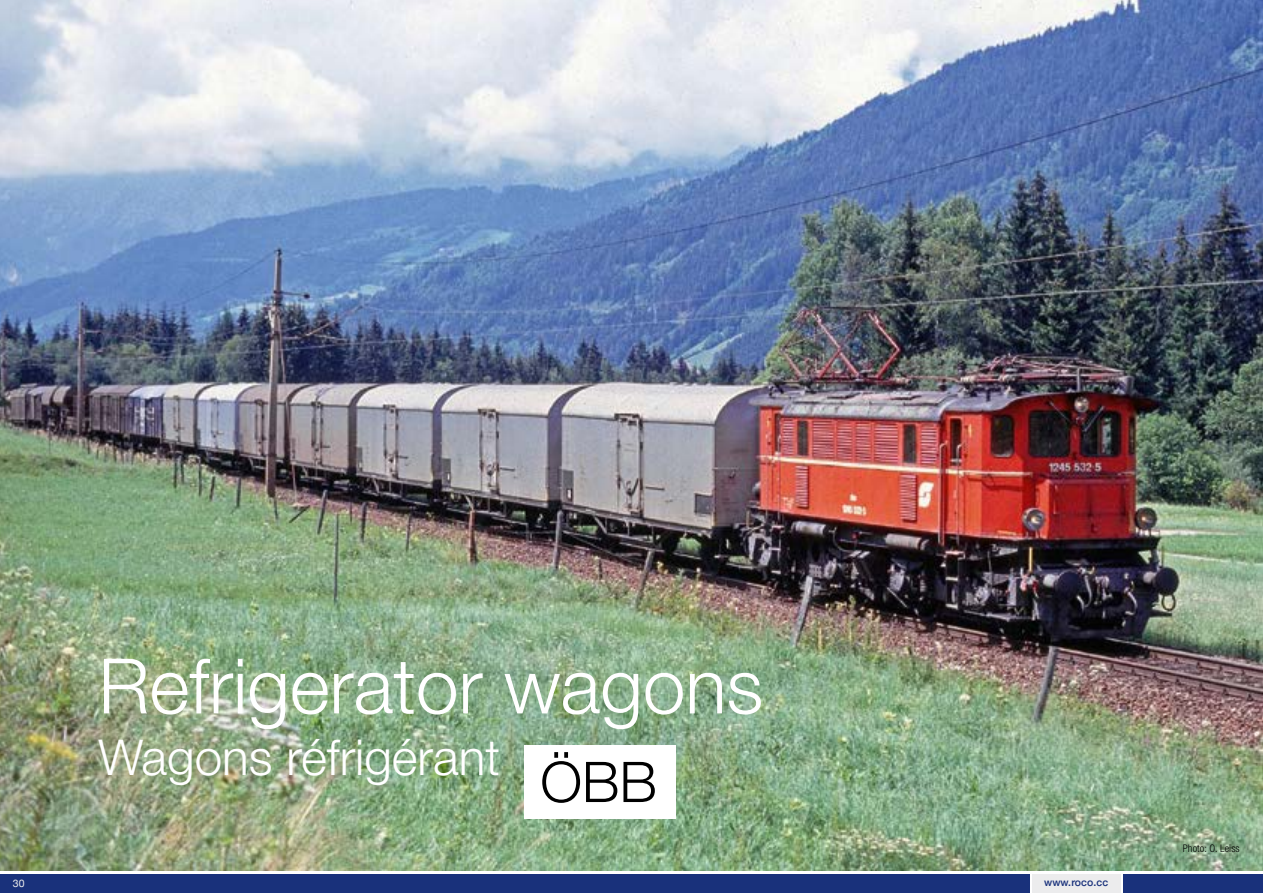
<style>
.page{position:relative;width:1263px;height:893px;background:#fff}
.page>*{position:absolute;margin:0;border:0;box-sizing:border-box;transform-origin:0 0}
.t1{font:300 76.5px "Helvetica Neue LT Std";color:#fff}
.t2{font:300 56.1px "Helvetica Neue LT Std";color:#000}
.t3{font:300 49.5px "Helvetica Neue LT Std";color:#fff}
.t4{font:300 condensed 10.5px "Helvetica Neue LT Std";letter-spacing:.01em;color:#000}
.t5{font:500 10.5px "Helvetica Neue";letter-spacing:.01em;color:#19317b}
.t6{font:10.5px "Helvetica Neue";color:#ececed}
</style>
<div class="page">
<div style="left:1032px;top:874px;width:89px;height:19px;background:#ececed"></div>
<div style="left:0;top:874px;width:1030px;height:19px;background:#19317b"></div>
<div style="left:1124px;top:874px;width:139px;height:19px;background:#19317b"></div>
<img style="left:0;top:0;width:1263px;height:871px">
<div style="left:524px;top:746px;width:152px;height:73px;background:#fff"></div>
<p class="t1" style="left:98px;top:639px;width:666px">Refrigerator wagons</p>
<p class="t2" style="left:540px;top:748px;width:118px">ÖBB</p>
<p class="t3" style="left:98px;top:727px;width:403px">Wagons réfrigérant</p>
<p class="t6" style="left:13px;top:876px;width:13px">30</p>
<p class="t5" style="left:1044px;top:874px;width:66px">www.roco.cc</p>
<p class="t4" style="left:1183px;top:843px;width:58px">Photo: O. Leiss</p>
</div>
